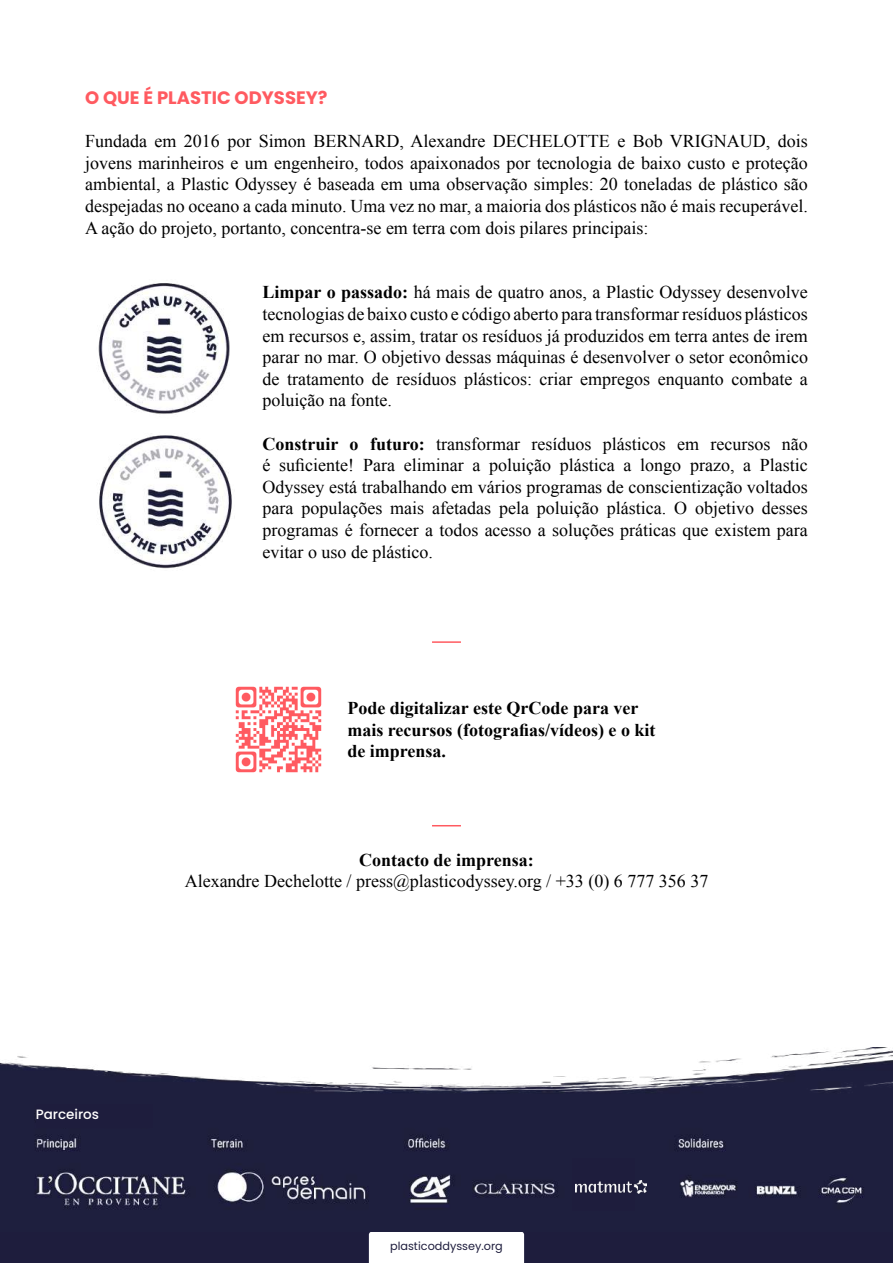
<style>
.page{position:relative;width:893px;height:1263px;background:#fff}
.page>*{position:absolute;margin:0;border:0;box-sizing:border-box;transform-origin:0 0}
.t1{font:18px/21.6px "Times New Roman";color:#000;text-align:justify}
.t2{font:700 18px/21.6px "Times New Roman";color:#000}
.t3{font:700 18px "Poppins";color:#ff5a60}
.t4{font:500 13.5px "Poppins";color:#fffefe}
.t5{font:11.25px "Poppins";color:#1e1d3d}
.s1{font-weight:700}
</style>
<div class="page">
<div style="left:0;top:1225px;width:893px;height:38px;background:#1e1d3d"></div>
<div style="left:369px;top:1232px;width:155px;height:31px;background:#fff"></div>
<img style="left:0;top:1047px;width:893px;height:178px">
<div style="left:36px;top:1105px;width:116px;height:23px;background:#1e1d3d"></div>
<svg style="left:432px;top:825px;width:29px;height:1px"></svg>
<div style="left:572px;top:1158px;width:62px;height:53px;background:#1e1d3d"></div>
<img style="left:575px;top:1181px;width:71px;height:12px">
<img style="left:235px;top:686px;width:87px;height:87px">
<img style="left:99px;top:435px;width:133px;height:134px">
<img style="left:98px;top:283px;width:132px;height:131px">
<hr style="left:432px;top:641px;width:29px;height:2px;background:#ff5a60">
<p class="t3" style="left:85px;top:87px;width:244px">O QUE É PLASTIC ODYSSEY?</p>
<p class="t1" style="left:85px;top:130px;width:724px">Fundada em 2016 por Simon BERNARD, Alexandre DECHELOTTE e Bob VRIGNAUD, dois jovens marinheiros e um engenheiro, todos apaixonados por tecnologia de baixo custo e proteção ambiental, a Plastic Odyssey é baseada em uma observação simples: 20 toneladas de plástico são despejadas no oceano a cada minuto. Uma vez no mar, a maioria dos plásticos não é mais recuperável.<br>A ação do projeto, portanto, concentra-se em terra com dois pilares principais:</p>
<p class="t1" style="left:263px;top:281px;width:547px"><span class="s1">Limpar o passado:</span> há mais de quatro anos, a Plastic Odyssey desenvolve tecnologias de baixo custo e código aberto para transformar resíduos plásticos em recursos e, assim, tratar os resíduos já produzidos em terra antes de irem parar no mar. O objetivo dessas máquinas é desenvolver o setor econômico de tratamento de resíduos plásticos: criar empregos enquanto combate a poluição na fonte.</p>
<p class="t1" style="left:263px;top:432px;width:547px"><span class="s1">Construir o futuro:</span> transformar resíduos plásticos em recursos não é suficiente! Para eliminar a poluição plástica a longo prazo, a Plastic Odyssey está trabalhando em vários programas de conscientização voltados para populações mais afetadas pela poluição plástica. O objetivo desses programas é fornecer a todos acesso a soluções práticas que existem para evitar o uso de plástico.</p>
<p class="t2" style="left:347px;top:697px;width:310px">Pode digitalizar este QrCode para ver mais recursos (fotografias/vídeos) e o kit de imprensa.</p>
<p class="t2" style="left:359px;top:848px;width:176px">Contacto de imprensa:</p>
<p class="t1" style="left:185px;top:870px;width:525px">Alexandre Dechelotte / press@plasticodyssey.org / +33 (0) 6 777 356 37</p>
<p class="t4" style="left:36px;top:1107px;width:65px">Parceiros</p>
<p class="t5" style="left:390px;top:1240px;width:114px">plasticoddyssey.org</p>
</div>
